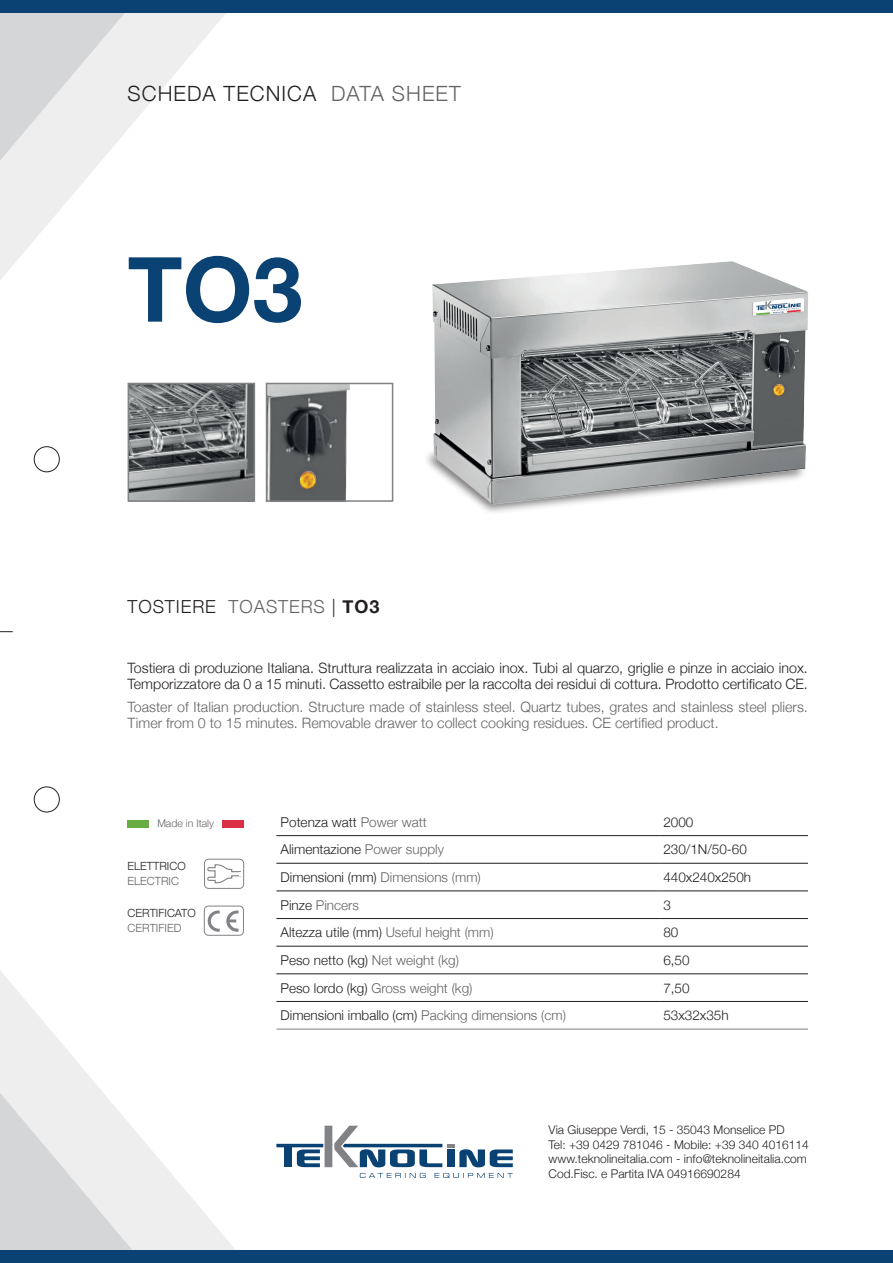
<style>
.page{position:relative;width:893px;height:1263px;background:#fff}
.page>*{position:absolute;margin:0;border:0;box-sizing:border-box;transform-origin:0 0}
.t1{font:700 90px "Helvetica Neue";color:#0b4274}
.t2{font:300 21px "Helvetica Neue";letter-spacing:.05em;color:#231f20}
.t3{font:300 18px "Helvetica Neue";letter-spacing:.05em;color:#231f20}
.t4{font:300 14.25px/15.8px "Helvetica Neue";color:#231f20}
.t5{font:300 14.25px/15.8px "Helvetica Neue";color:#636366}
.t6{font:300 13.5px "Helvetica Neue";color:#231f20}
.t7{font:300 13.5px "Helvetica Neue";color:#636366}
.t8{font:300 12px/14.5px "Helvetica Neue";color:#231f20}
.t9{font:300 11.25px "Helvetica Neue";color:#231f20}
.t10{font:300 11.25px "Helvetica Neue";color:#636366}
.t11{font:300 10.5px "Helvetica Neue";color:#636366}
.s1{color:#636366}
.s2{font-weight:700}
.s3{color:#231f20}
</style>
<div class="page">
<svg style="left:154px;top:13px;width:212px;height:1237px"></svg>
<svg style="left:0;top:13px;width:154px;height:1237px"></svg>
<svg style="left:360px;top:1173px;width:153px;height:5px"></svg>
<svg style="left:276px;top:1126px;width:237px;height:41px"></svg>
<div style="left:0;top:1250px;width:893px;height:13px;background:#0b4274"></div>
<div style="left:0;top:0;width:893px;height:13px;background:#0b4274"></div>
<div style="left:34px;top:446px;width:26px;height:26px;border:1px solid #231f20;border-radius:50%"></div>
<div style="left:34px;top:787px;width:26px;height:25px;border:1px solid #231f20;border-radius:50%"></div>
<svg style="left:0;top:631px;width:13px;height:1px"></svg>
<div style="left:204px;top:906px;width:40px;height:29px;border:1px solid #808285;border-radius:4px"></div>
<svg style="left:207px;top:910px;width:13px;height:22px"></svg>
<svg style="left:226px;top:910px;width:13px;height:22px"></svg>
<div style="left:144px;top:820px;width:87px;height:7px;background:#fff"></div>
<div style="left:223px;top:820px;width:21px;height:7px;background:#da2f44"></div>
<div style="left:128px;top:820px;width:21px;height:7px;background:#67ad44"></div>
<div style="left:204px;top:859px;width:40px;height:29px;border:1px solid #808285;border-radius:4px"></div>
<svg style="left:206px;top:864px;width:36px;height:20px"></svg>
<hr style="left:276px;top:835px;width:383px;height:1px;background:#231f20">
<hr style="left:659px;top:835px;width:149px;height:1px;background:#231f20">
<hr style="left:276px;top:863px;width:383px;height:1px;background:#231f20">
<hr style="left:659px;top:863px;width:149px;height:1px;background:#231f20">
<hr style="left:276px;top:891px;width:383px;height:1px;background:#231f20">
<hr style="left:659px;top:891px;width:149px;height:1px;background:#231f20">
<hr style="left:276px;top:918px;width:383px;height:1px;background:#231f20">
<hr style="left:659px;top:918px;width:149px;height:1px;background:#231f20">
<hr style="left:276px;top:946px;width:383px;height:1px;background:#231f20">
<hr style="left:659px;top:946px;width:149px;height:1px;background:#231f20">
<hr style="left:276px;top:973px;width:383px;height:1px;background:#231f20">
<hr style="left:659px;top:973px;width:149px;height:1px;background:#231f20">
<hr style="left:276px;top:1001px;width:383px;height:1px;background:#231f20">
<hr style="left:659px;top:1001px;width:149px;height:1px;background:#231f20">
<hr style="left:276px;top:1029px;width:383px;height:1px;background:#808285">
<hr style="left:659px;top:1029px;width:149px;height:1px;background:#808285">
<img style="left:391px;top:261px;width:417px;height:252px">
<img style="left:131px;top:386px;width:121px;height:113px">
<div style="left:128px;top:383px;width:127px;height:119px;border:2px solid #808285"></div>
<img style="left:269px;top:386px;width:97px;height:113px">
<div style="left:266px;top:383px;width:127px;height:119px;border:2px solid #808285"></div>
<h2 class="t2" style="left:128px;top:77px;width:335px">SCHEDA TECNICA <span class="s1">DATA SHEET</span></h2>
<h1 class="t1" style="left:128px;top:219px;width:177px">TO3</h1>
<h3 class="t3" style="left:128px;top:592px;width:253px">TOSTIERE <span class="s1">TOASTERS</span> | <span class="s2">TO3</span></h3>
<p class="t4" style="left:128px;top:659px;width:682px">Tostiera di produzione Italiana. Struttura realizzata in acciaio inox. Tubi al quarzo, griglie e pinze in acciaio inox.<br>Temporizzatore da 0 a 15 minuti. Cassetto estraibile per la raccolta dei residui di cottura. Prodotto certificato CE.</p>
<p class="t5" style="left:128px;top:698px;width:682px">Toaster of Italian production. Structure made of stainless steel. Quartz tubes, grates and stainless steel pliers.<br>Timer from 0 to 15 minutes. Removable drawer to collect cooking residues. CE certified product.</p>
<p class="t11" style="left:157px;top:814px;width:58px">Made in Italy</p>
<p class="t9" style="left:128px;top:857px;width:60px">ELETTRICO</p>
<p class="t10" style="left:128px;top:872px;width:53px">ELECTRIC</p>
<p class="t9" style="left:128px;top:903px;width:70px">CERTIFICATO</p>
<p class="t10" style="left:128px;top:918px;width:55px">CERTIFIED</p>
<p class="t6" style="left:281px;top:811px;width:148px">Potenza watt <span class="s1">Power watt</span></p>
<p class="t6" style="left:663px;top:811px;width:32px">2000</p>
<p class="t6" style="left:281px;top:839px;width:165px">Alimentazione <span class="s1">Power supply</span></p>
<p class="t6" style="left:663px;top:839px;width:85px">230/1N/50-60</p>
<p class="t6" style="left:281px;top:866px;width:202px">Dimensioni (mm) <span class="s1">Dimensions (mm)</span></p>
<p class="t6" style="left:663px;top:866px;width:89px">440x240x250h</p>
<p class="t7" style="left:281px;top:894px;width:80px"><span class="s3">Pinze</span> Pincers</p>
<p class="t6" style="left:663px;top:894px;width:9px">3</p>
<p class="t6" style="left:281px;top:922px;width:215px">Altezza utile (mm) <span class="s1">Useful height (mm)</span></p>
<p class="t6" style="left:663px;top:922px;width:17px">80</p>
<p class="t6" style="left:281px;top:949px;width:180px">Peso netto (kg) <span class="s1">Net weight (kg)</span></p>
<p class="t6" style="left:663px;top:949px;width:28px">6,50</p>
<p class="t7" style="left:281px;top:977px;width:193px"><span class="s3">Peso lordo (kg)</span> Gross weight (kg)</p>
<p class="t6" style="left:663px;top:977px;width:28px">7,50</p>
<p class="t6" style="left:281px;top:1004px;width:287px">Dimensioni imballo (cm) <span class="s1">Packing dimensions (cm)</span></p>
<p class="t6" style="left:663px;top:1004px;width:67px">53x32x35h</p>
<p class="t8" style="left:549px;top:1122px;width:262px">Via Giuseppe Verdi, 15 - 35043 Monselice PD<br>Tel: +39 0429 781046 - Mobile: +39 340 4016114 www.teknolineitalia.com - info@teknolineitalia.com Cod.Fisc. e Partita IVA 04916690284</p>
</div>
